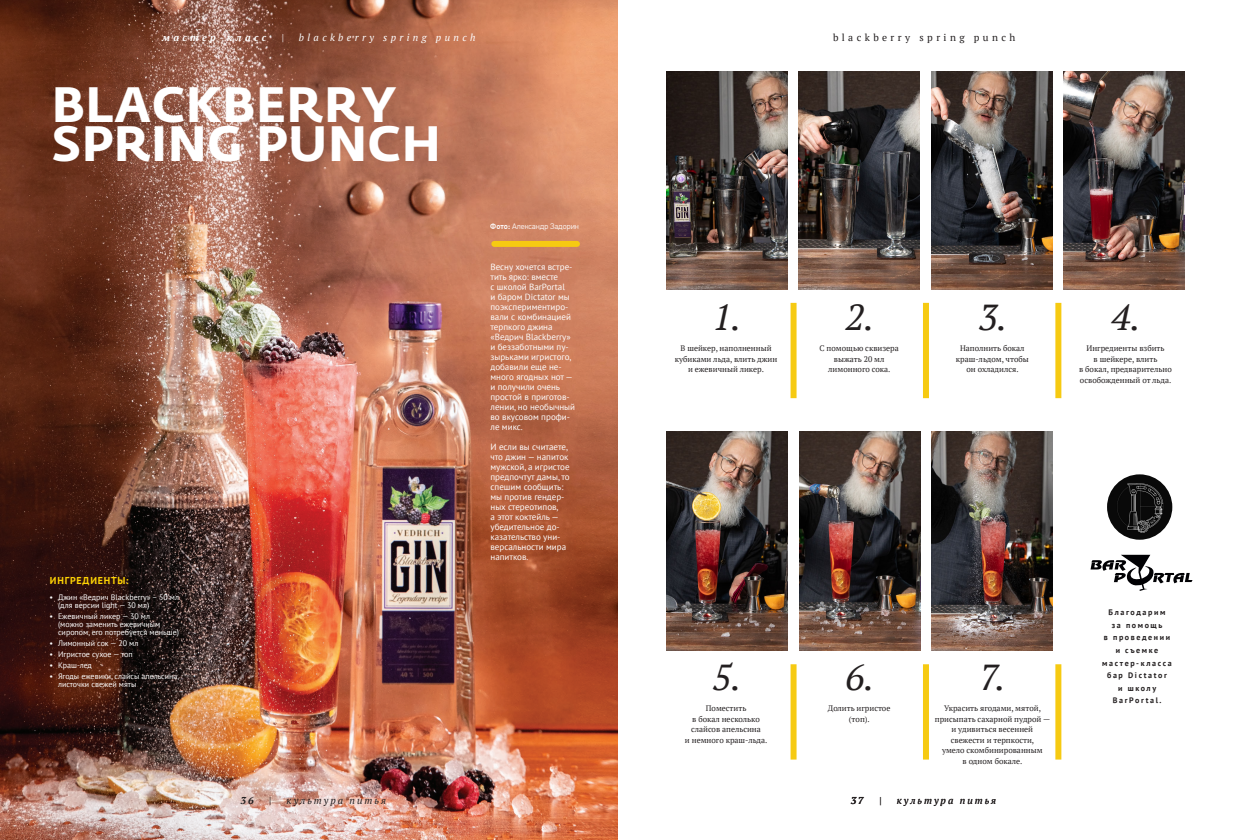
<style>
.page{position:relative;width:1236px;height:840px;background:#fff}
.page>*{position:absolute;margin:0;border:0;box-sizing:border-box;transform-origin:0 0}
.t1{font:700 49.1px/39px "Fedra Sans Pro";letter-spacing:.01em;color:#fff}
.t2{font:italic 36px "PT Serif";color:#231f20}
.t3{font:italic 10px "PT Serif";letter-spacing:.2em;color:#231f20}
.t4{font:italic 10px "PT Serif";letter-spacing:.34em;color:#fff}
.t5{font:10px "PT Serif";letter-spacing:.34em;color:#231f20}
.t6{font:italic 700 10px "PT Serif";letter-spacing:.34em;color:#fff}
.t7{font:700 10px "PT Sans";letter-spacing:.08em;color:#fed304}
.t8{font:italic 700 10px "PT Serif";color:#231f20}
.t9{font:9px/10px "PT Sans";color:#fff}
.t10{font:8px/10.5px "PT Serif";color:#231f20;text-align:center}
.t11{font:8px/8px "PT Sans";color:#fff}
.t12{font:700 8px/12.5px "PT Sans";letter-spacing:.2em;color:#231f20;text-align:center}
.t13{font:300 8px "PF Din Text Pro";color:#fff}
.s1{font-weight:500}
</style>
<div class="page">
<img style="left:0;top:0;width:618px;height:839px">
<div style="left:494px;top:241px;width:83px;height:6px;background:#f6ca12"></div>
<div style="left:791px;top:303px;width:6px;height:95px;background:#f6ca12"></div>
<div style="left:791px;top:664px;width:6px;height:95px;background:#f6ca12"></div>
<div style="left:1055px;top:303px;width:6px;height:95px;background:#f6ca12"></div>
<div style="left:1055px;top:664px;width:6px;height:95px;background:#f6ca12"></div>
<div style="left:923px;top:303px;width:6px;height:95px;background:#f6ca12"></div>
<div style="left:923px;top:664px;width:6px;height:95px;background:#f6ca12"></div>
<img style="left:666px;top:71px;width:121px;height:218px">
<img style="left:667px;top:431px;width:121px;height:218px">
<img style="left:931px;top:71px;width:121px;height:218px">
<img style="left:932px;top:431px;width:121px;height:218px">
<img style="left:1064px;top:71px;width:120px;height:218px">
<img style="left:799px;top:71px;width:121px;height:218px">
<img style="left:799px;top:431px;width:121px;height:218px">
<svg style="left:1090px;top:554px;width:102px;height:36px"></svg>
<img style="left:1107px;top:474px;width:65px;height:65px;border-radius:33px">
<p class="t6" style="left:162px;top:31px;width:106px">мастер-класс</p>
<p class="t4" style="left:281px;top:31px;width:4px">|</p>
<p class="t4" style="left:299px;top:31px;width:178px">blackberry spring punch</p>
<h1 class="t1" style="left:52px;top:85px;width:391px">BLACKBERRY<br>SPRING PUNCH</h1>
<p class="t7" style="left:50px;top:574px;width:80px">ИНГРЕДИЕНТЫ:</p>
<p class="t11" style="left:58px;top:593px;width:123px;text-indent:-9px">• Джин «Ведрич Blackberry» – 50 мл (для версии light — 30 мл)</p>
<p class="t11" style="left:58px;top:612px;width:122px;text-indent:-9px">• Ежевичный ликер — 30 мл<br>(можно заменить ежевичным сиропом, его потребуется меньше)</p>
<p class="t11" style="left:50px;top:638px;width:90px">• Лимонный сок — 20 мл</p>
<p class="t11" style="left:50px;top:649px;width:85px">• Игристое сухое — топ</p>
<p class="t11" style="left:50px;top:660px;width:44px">• Краш-лед</p>
<p class="t11" style="left:58px;top:671px;width:123px;text-indent:-9px">• Ягоды ежевики, слайсы апельсина, листочки свежей мяты</p>
<p class="t13" style="left:490px;top:221px;width:90px"><span class="s1">Фото:</span> Александр Задорин</p>
<p class="t9" style="left:490px;top:261px;width:86px">Весну хочется встре&shy;тить ярко: вместе<br>с школой BarPortal<br>и баром Dictator мы поэкспериментиро&shy;вали с комбинацией терпкого джина «Ведрич Blackberry» и беззаботными пу&shy;зырьками игристого, добавили еще не&shy;много ягодных нот — и получили очень простой в приготов&shy;лении, но необычный во вкусовом профи&shy;ле микс.</p>
<p class="t9" style="left:490px;top:441px;width:81px">И если вы считаете, что джин — напиток мужской, а игристое предпочтут дамы, то спешим сообщить: мы против гендер&shy;ных стереотипов,<br>а этот коктейль — убедительное до&shy;казательство уни&shy;версальности мира напитков.</p>
<p class="t5" style="left:833px;top:31px;width:184px">blackberry spring punch</p>
<h2 class="t2" style="left:712px;top:294px;width:30px">1.</h2>
<p class="t10" style="left:675px;top:343px;width:104px">В шейкер, наполненный кубиками льда, влить джин и ежевичный ликер.</p>
<h2 class="t2" style="left:846px;top:294px;width:30px">2.</h2>
<p class="t10" style="left:819px;top:343px;width:81px">С помощью сквизера выжать 20 мл лимонного сока.</p>
<h2 class="t2" style="left:979px;top:294px;width:30px">3.</h2>
<p class="t10" style="left:956px;top:343px;width:74px">Наполнить бокал краш-льдом, чтобы он охладился.</p>
<h2 class="t2" style="left:712px;top:654px;width:30px">5.</h2>
<p class="t10" style="left:685px;top:702px;width:84px">Поместить<br>в бокал несколько слайсов апельсина<br>и немного краш-льда.</p>
<h2 class="t2" style="left:846px;top:654px;width:30px">6.</h2>
<p class="t10" style="left:828px;top:702px;width:64px">Долить игристое (топ).</p>
<h2 class="t2" style="left:981px;top:654px;width:26px">7.</h2>
<p class="t10" style="left:935px;top:702px;width:117px">Украсить ягодами, мятой, присыпать сахарной пудрой — и удивиться весенней свежести и терпкости,<br>умело скомбинированным<br>в одном бокале.</p>
<p class="t8" style="left:240px;top:793px;width:15px">36</p>
<p class="t3" style="left:269px;top:793px;width:4px">|</p>
<p class="t3" style="left:287px;top:793px;width:101px">культура питья</p>
<p class="t8" style="left:851px;top:793px;width:15px">37</p>
<p class="t3" style="left:879px;top:793px;width:4px">|</p>
<p class="t3" style="left:897px;top:793px;width:101px">культура питья</p>
<h2 class="t2" style="left:1112px;top:294px;width:30px">4.</h2>
<p class="t10" style="left:1079px;top:343px;width:94px">Ингредиенты взбить<br>в шейкере, влить<br>в бокал, предварительно освобожденный от льда.</p>
<p class="t12" style="left:1102px;top:606px;width:71px">Благодарим<br>за помощь<br>в проведении и съемке мастер-класса бар Dictator<br>и школу<br>BarPortal.</p>
</div>
